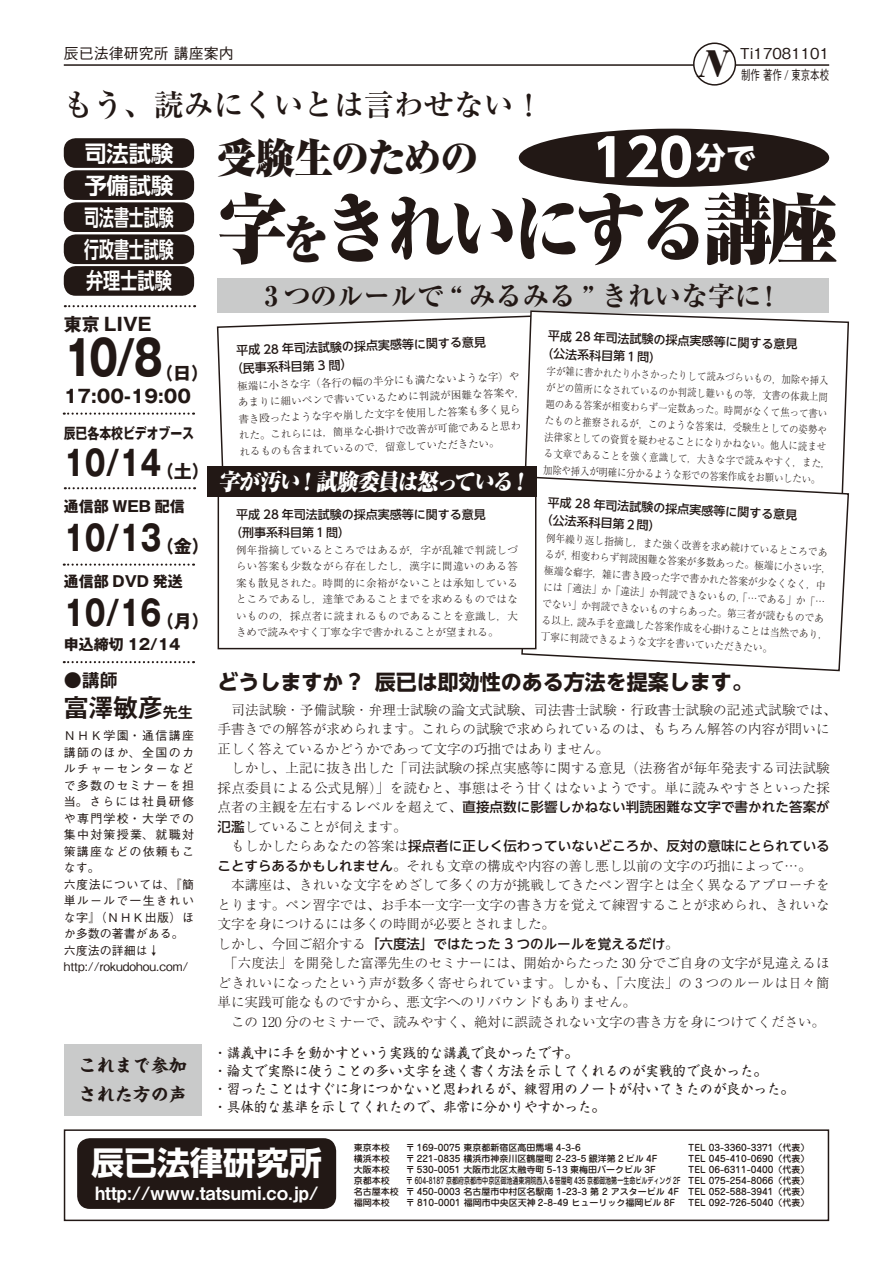
<style>
.page{position:relative;width:893px;height:1263px;background:#fff}
.page>*{position:absolute;margin:0;border:0;box-sizing:border-box;transform-origin:0 0}
.t1{font:900 75px "Ryumin Pr 6";letter-spacing:-.08em;color:#221815;scale:.92 1}
.t2{font:700 51px "UD Shin Go NT Pro";color:#fff}
.t3{font:700 48px "Gothic MB101 Pr 6";color:#221815;scale:.8 1}
.t4{font:900 40.5px "Ryumin Pr 6";letter-spacing:-.035em;color:#221815;scale:.95 1}
.t5{font:italic 900 35.25px "Ryumin Pr 6";color:#221815}
.t6{font:700 34.5px "Gothic MB101 Pr 6";color:#221815;scale:.8 1}
.t7{font:700 32.25px "UD Shin Go NT Pro";color:#fff}
.t8{font:700 30px "Ryumin Pr 6";color:#221815}
.t9{font:700 expanded 27px "Ryumin Pr 6";letter-spacing:-.01em;color:#221815}
.t10{font:700 24.75px "Gothic MB101 Pr 6 De";color:#221815}
.t11{font:900 22.5px "Ryumin Pr 6";color:#fff;scale:.93 1}
.t12{font:700 22.35px/32.1px "UD Shin Go NT Pro De";color:#fff;text-align:justify}
.t13{font:700 22.35px "UD Shin Go NT Pro De";color:#fff;scale:.77 1}
.t14{font:700 21px "UD Shin Go NT Pro";color:#221815}
.t15{font:18.3px "Midashi Go Pr 6 MB31";color:#fff}
.t16{font:700 18px/22.5px "Gothic MB101 Pr 6";color:#221815}
.t17{font:700 18px/28.5px "Kaisho MCBK1 Pro De";color:#221815}
.t18{font:700 18px "Gothic MB101 Pr 6 De";color:#221815}
.t19{font:700 15px "Gothic MB101 Pr 6";color:#221815}
.t20{font:500 15px "Gothic BBB Pr 6";color:#221815}
.t21{font:700 15px "Gothic MB101 Pr 6";color:#221815;scale:.79 1}
.t22{font:300 13.5px/19.5px "Ryumin Pr 6";letter-spacing:.01em;color:#221815}
.t23{font:13.5px/18px "Shinsei Kai Pr 5 CBSK1";color:#221815}
.t24{font:500 13.5px "UD Shin Go NT Pro";letter-spacing:.01em;color:#221815}
.t25{font:500 13.5px "Gothic BBB Pr 6";color:#221815;scale:.7 1}
.t26{font:500 12px/16.5px "Gothic BBB Pr 6";letter-spacing:.095em;color:#221815}
.t27{font:500 12px/18px "UD Shin Go NT Pro";color:#221815}
.t28{font:300 10.5px/16.5px "Ryumin Pr 6";color:#221815}
.t29{font:300 10.5px/16.5px "Ryumin Pr 6";color:#221815;scale:.88 1}
.t30{font:300 10.5px/16.5px "Ryumin Pr 6";color:#221815;scale:.92 1}
.t31{font:500 9px "Jun 34 Pro";color:#221815}
.t32{font:500 9px/10.9px "Jun 34 Pro";color:#221815;text-align:justify;scale:.81 1}
.s1{font-size:52.5px}
.s2{font-size:18px}
.s3{font-size:15px}
.s4{font-family:"Ryumin Pr 6";font-weight:300}
.s5{font-family:"UD Shin Go NT Pro";font-weight:500}
</style>
<div class="page">
<div style="left:218px;top:279px;width:611px;height:34px;background:#c9caca"></div>
<svg style="left:216px;top:315px;width:307px;height:290px"></svg>
<svg style="left:523px;top:310px;width:327px;height:166px"></svg>
<svg style="left:520px;top:476px;width:330px;height:196px"></svg>
<div style="left:218px;top:490px;width:318px;height:159px;background:#fff"></div>
<div style="left:218px;top:489px;width:318px;height:160px;border:1px solid #221815"></div>
<div style="left:64px;top:138px;width:130px;height:30px;background:#221815;border-radius:12px"></div>
<div style="left:64px;top:170px;width:130px;height:30px;background:#221815;border-radius:12px"></div>
<div style="left:64px;top:202px;width:130px;height:30px;background:#221815;border-radius:12px"></div>
<div style="left:64px;top:234px;width:130px;height:30px;background:#221815;border-radius:12px"></div>
<hr style="left:64px;top:64px;width:765px;height:2px;background:#221815">
<div style="left:694px;top:43px;width:41px;height:42px;background:#fff;border-radius:50%"></div>
<div style="left:693px;top:43px;width:43px;height:43px;border:2px solid #221815;border-radius:50%"></div>
<svg style="left:64px;top:413px;width:130px;height:2px"></svg>
<svg style="left:65px;top:487px;width:130px;height:2px"></svg>
<svg style="left:64px;top:563px;width:130px;height:3px"></svg>
<svg style="left:65px;top:305px;width:130px;height:2px"></svg>
<svg style="left:64px;top:661px;width:130px;height:2px"></svg>
<div style="left:519px;top:129px;width:310px;height:58px;background:#221815;border-radius:50%"></div>
<div style="left:207px;top:466px;width:329px;height:31px;background:#221815"></div>
<div style="left:64px;top:1044px;width:138px;height:72px;background:#c9caca"></div>
<div style="left:64px;top:266px;width:130px;height:30px;background:#221815;border-radius:12px"></div>
<div style="left:64px;top:1129px;width:765px;height:92px;border:2px solid #221815"></div>
<div style="left:77px;top:1138px;width:259px;height:71px;background:#221815;border-radius:13px"></div>
<p class="t20" style="left:64px;top:41px;width:171px">辰已法律研究所 講座案内</p>
<p class="t20" style="left:740px;top:41px;width:90px">Ti17081101</p>
<h3 class="t5" style="left:696px;top:36px;width:48px">N</h3>
<p class="t25" style="left:741px;top:64px;width:127px">制作 著作 / 東京本校</p>
<h3 class="t8" style="left:64px;top:81px;width:482px">もう、読みにくいとは言わせない！</h3>
<h3 class="t4" style="left:218px;top:125px;width:277px">受験生のための</h3>
<h1 class="t1" style="left:218px;top:169px;width:676px">字<span class="s1">を</span>きれいにする講座</h1>
<h2 class="t2" style="left:592px;top:116px;width:165px">120<sup>分で</sup></h2>
<h3 class="t12" style="left:84px;top:136px;width:91px">司法試験予備試験司法書士試験行政書士試験</h3>
<h3 class="t13" style="left:86px;top:263px;width:113px">弁理士試験</h3>
<h3 class="t16" style="left:64px;top:312px;width:89px">東京 LIVE</h3>
<h3 class="t3" style="left:64px;top:318px;width:125px">10/8</h3>
<h3 class="t16" style="left:64px;top:361px;width:147px;text-indent:92px">（日）<br>17:00-19:00</h3>
<p class="t21" style="left:64px;top:421px;width:167px">辰已各本校ビデオブース</p>
<h3 class="t6" style="left:64px;top:434px;width:184px">10/14<span class="s2">（土）</span></h3>
<p class="t19" style="left:64px;top:494px;width:123px">通信部 WEB 配信</p>
<h3 class="t6" style="left:64px;top:509px;width:184px">10/13<span class="s2">（金）</span></h3>
<p class="t19" style="left:64px;top:569px;width:121px">通信部 DVD 発送</p>
<h3 class="t6" style="left:64px;top:584px;width:184px">10/16<span class="s2">（月）</span></h3>
<p class="t19" style="left:64px;top:632px;width:118px">申込締切 12/14</p>
<h3 class="t18" style="left:64px;top:665px;width:55px">●講師</h3>
<h3 class="t10" style="left:64px;top:687px;width:130px">富澤敏彦<span class="s3">先生</span></h3>
<p class="t26" style="left:64px;top:727px;width:132px">ＮＨＫ学園・通信講座講師のほか、全国のカルチャーセンターなどで多数のセミナーを担当。さらには社員研修や専門学校・大学での集中対策授業、就職対策講座などの依頼もこなす。<br>六度法については、『簡単ルールで一生きれいな字』（ＮＨＫ出版）ほか多数の著書がある。六度法の詳細は↓ http://rokudohou.com/</p>
<h3 class="t17" style="left:79px;top:1049px;width:110px">これまで参加された方の声</h3>
<h3 class="t9" style="left:264px;top:275px;width:520px">3 つのルールで “ みるみる ” きれいな字に！</h3>
<p class="t27" style="left:230px;top:341px;width:257px;text-indent:6px;rotate:-2deg">平成 28 年司法試験の採点実感等に関する意見（民事系科目第 3 問）</p>
<p class="t28" style="left:237px;top:377px;width:289px;rotate:-2deg">極端に小さな字（各行の幅の半分にも満たないような字）やあまりに細いペンで書いているために判読が困難な答案や，書き殴ったような字や崩した文字を使用した答案も多く見られた。これらには，簡単な心掛けで改善が可能であると思われるものも含まれているので，留意していただきたい。</p>
<p class="t27" style="left:542px;top:326px;width:257px;text-indent:6px;rotate:2deg">平成 28 年司法試験の採点実感等に関する意見（公法系科目第１問）</p>
<p class="t29" style="left:547px;top:362px;width:327px;rotate:2deg">字が雑に書かれたり小さかったりして読みづらいもの，加除や挿入がどの箇所になされているのか判読し難いもの等，文書の体裁上問題のある答案が相変わらず一定数あった。時間がなくて焦って書いたものと推察されるが，このような答案は，受験生としての姿勢や法律家としての資質を疑わせることになりかねない。他人に読ませる文章であることを強く意識して，大きな字で読みやすく，また，加除や挿入が明確に分かるような形での答案作成をお願いしたい。</p>
<p class="t27" style="left:542px;top:492px;width:257px;text-indent:6px;rotate:3deg">平成 28 年司法試験の採点実感等に関する意見（公法系科目第２問）</p>
<p class="t30" style="left:546px;top:529px;width:313px;rotate:3deg">例年繰り返し指摘し，また強く改善を求め続けているところであるが，相変わらず判読困難な答案が多数あった。極端に小さい字，極端な癖字，雑に書き殴った字で書かれた答案が少なくなく，中には「適法」か「違法」か判読できないもの，「…である」か「…でない」か判読できないものすらあった。第三者が読むものである以上，読み手を意識した答案作成を心掛けることは当然であり，丁寧に判読できるような文字を書いていただきたい。</p>
<h3 class="t11" style="left:219px;top:464px;width:332px">字が汚い ! 試験委員は怒っている !</h3>
<p class="t27" style="left:230px;top:505px;width:257px;text-indent:6px">平成 28 年司法試験の採点実感等に関する意見（刑事系科目第１問）</p>
<p class="t28" style="left:236px;top:541px;width:283px;text-align:justify">例年指摘しているところではあるが，字が乱雑で判読しづらい答案も少数ながら存在したし，漢字に間違いのある答案も散見された。時間的に余裕がないことは承知しているところであるし，達筆であることまでを求めるものではないものの，採点者に読まれるものであることを意識し，大きめで読みやすく丁寧な字で書かれることが望まれる。</p>
<h3 class="t14" style="left:218px;top:665px;width:537px">どうしますか ? 辰已は即効性のある方法を提案します。</h3>
<p class="t22" style="left:218px;top:699px;width:621px">　司法試験・予備試験・弁理士試験の論文式試験、司法書士試験・行政書士試験の記述式試験では、手書きでの解答が求められます。これらの試験で求められているのは、もちろん解答の内容が問いに正しく答えているかどうかであって文字の巧拙ではありません。<br>　しかし、上記に抜き出した「司法試験の採点実感等に関する意見（法務省が毎年発表する司法試験採点委員による公式見解）」を読むと、事態はそう甘くはないようです。単に読みやすさといった採</p>
<p class="t24" style="left:218px;top:796px;width:614px"><span class="s4">点者の主観を左右するレベルを超えて、</span>直接点数に影響しかねない判読困難な文字で書かれた答案が</p>
<p class="t22" style="left:218px;top:816px;width:190px"><span class="s5">氾濫</span>していることが伺えます。</p>
<p class="t24" style="left:218px;top:835px;width:614px"><span class="s4">　もしかしたらあなたの答案は</span>採点者に正しく伝わっていないどころか、反対の意味にとられている</p>
<p class="t22" style="left:218px;top:855px;width:614px"><span class="s5">ことすらあるかもしれません</span>。それも文章の構成や内容の善し悪し以前の文字の巧拙によって…。<br>　本講座は、きれいな文字をめざして多くの方が挑戦してきたペン習字とは全く異なるアプローチをとります。ペン習字では、お手本一文字一文字の書き方を覚えて練習することが求められ、きれいな文字を身につけるには多くの時間が必要とされました。</p>
<p class="t24" style="left:218px;top:932px;width:463px"><span class="s4">しかし、今回ご紹介する</span>「六度法」ではたった 3 つのルールを覚えるだけ<span class="s4">。</span></p>
<p class="t22" style="left:218px;top:952px;width:613px">　「六度法」を開発した富澤先生のセミナーには、開始からたった 30 分でご自身の文字が見違えるほどきれいになったという声が数多く寄せられています。しかも、「六度法」の 3 つのルールは日々簡単に実践可能なものですから、悪文字へのリバウンドもありません。<br>　この 120 分のセミナーで、読みやすく、絶対に誤読されない文字の書き方を身につけてください。</p>
<p class="t23" style="left:213px;top:1043px;width:582px">・講義中に手を動かすという実践的な講義で良かったです。<br>・論文で実際に使うことの多い文字を速く書く方法を示してくれるのが実戦的で良かった。<br>・習ったことはすぐに身につかないと思われるが、練習用のノートが付いてきたのが良かった。・具体的な基準を示してくれたので、非常に分かりやすかった。</p>
<h3 class="t7" style="left:91px;top:1136px;width:232px">辰已法律研究所</h3>
<h3 class="t15" style="left:95px;top:1178px;width:225px">http://www.tatsumi.co.jp/</h3>
<p class="t31" style="left:354px;top:1140px;width:37px">東京本校</p>
<p class="t31" style="left:406px;top:1140px;width:177px">〒 169-0075 東京都新宿区高田馬場 4-3-6</p>
<p class="t31" style="left:688px;top:1140px;width:123px">TEL 03-3360-3371（代表）</p>
<p class="t31" style="left:354px;top:1151px;width:37px">横浜本校</p>
<p class="t31" style="left:406px;top:1151px;width:253px">〒 221-0835 横浜市神奈川区鶴屋町 2-23-5 銀洋第 2 ビル 4F</p>
<p class="t31" style="left:688px;top:1151px;width:123px">TEL 045-410-0690（代表）</p>
<p class="t31" style="left:354px;top:1162px;width:37px">大阪本校</p>
<p class="t31" style="left:406px;top:1162px;width:252px">〒 530-0051 大阪市北区太融寺町 5-13 東梅田パークビル 3F</p>
<p class="t31" style="left:688px;top:1162px;width:123px">TEL 06-6311-0400（代表）</p>
<p class="t31" style="left:354px;top:1173px;width:37px">京都本校</p>
<p class="t32" style="left:354px;top:1174px;width:564px;text-indent:52px">〒 604-8187 京都府京都市中京区御池通東洞院西入る笹屋町 435 京都御池第一生命ビルディング 2F TEL 075-254-8066（代表）名古屋本校 〒 450-0003 名古屋市中村区名駅南 1-23-3 第 2 アスタービル 4F TEL 052-588-3941（代表）福岡本校</p>
<p class="t31" style="left:406px;top:1195px;width:271px">〒 810-0001 福岡市中央区天神 2-8-49 ヒューリック福岡ビル 8F</p>
<p class="t31" style="left:688px;top:1195px;width:123px">TEL 092-726-5040（代表）</p>
</div>
